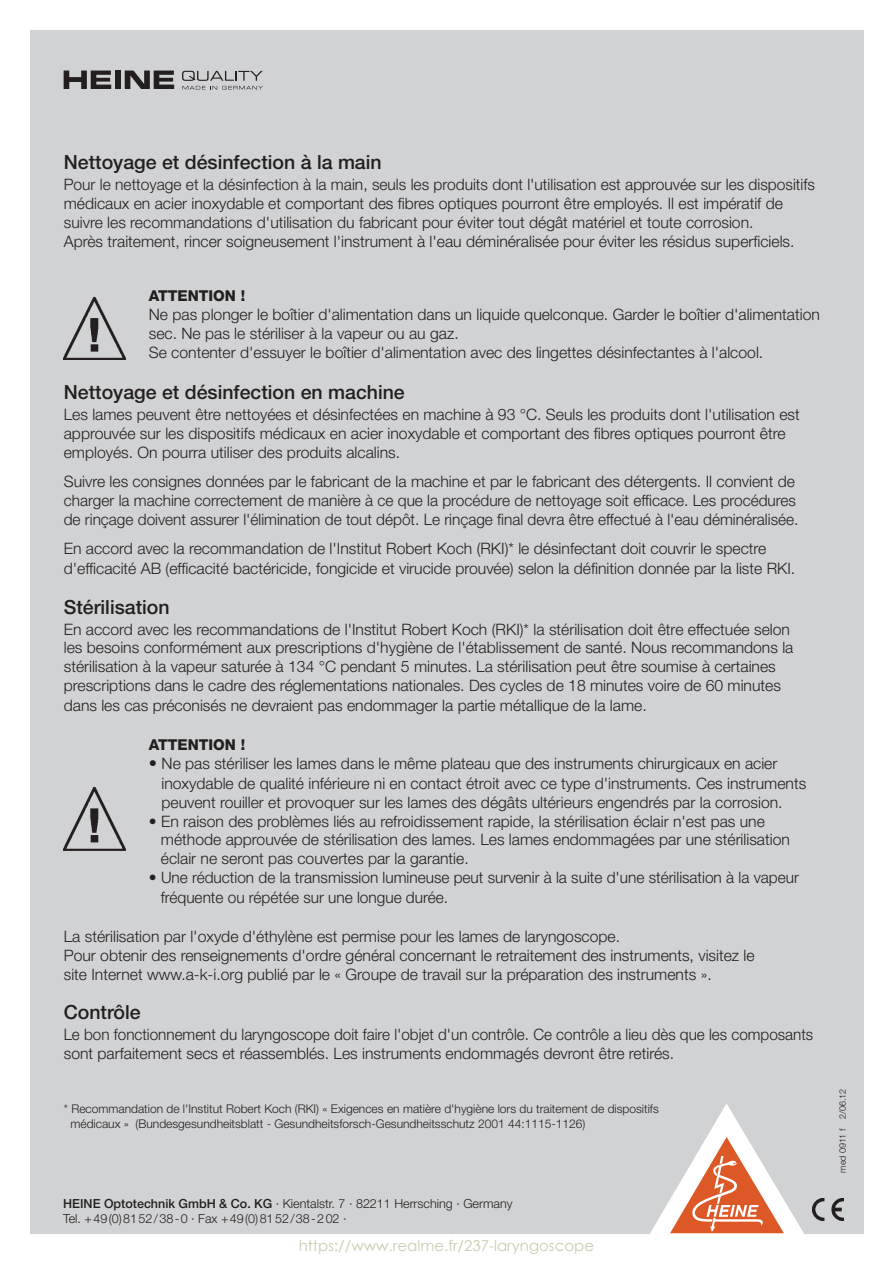
<style>
.page{position:relative;width:893px;height:1263px;background:#fff}
.page>*{position:absolute;margin:0;border:0;box-sizing:border-box;transform-origin:0 0}
.t1{font:500 19.5px "Helvetica Neue LT Std";color:#231f20}
.t2{font:300 15.75px/19px "Helvetica Neue LT Std";color:#231f20}
.t3{font:15px "Century Gothic";color:#ccccb0}
.t4{font:800 15px "Helvetica Neue LT Std";color:#231f20}
.t5{font:300 12.6px/14.5px "Helvetica Neue";color:#231f20}
.t6{font:300 12px/14.4px "Helvetica Neue LT Std";color:#231f20}
.t7{font:300 9px "Helvetica Neue LT Std";color:#231f20}
.s1{font-size:16.5px}
.s2{font-family:"Helvetica Neue LT Std";font-weight:500}
</style>
<div class="page">
<div style="left:30px;top:30px;width:833px;height:1203px;background:#d1d2d4"></div>
<svg style="left:633px;top:1104px;width:189px;height:130px"></svg>
<svg style="left:64px;top:71px;width:47px;height:18px"></svg>
<div style="left:115px;top:71px;width:6px;height:18px;background:#231f20"></div>
<svg style="left:125px;top:71px;width:49px;height:18px"></svg>
<svg style="left:182px;top:71px;width:81px;height:19px"></svg>
<img style="left:63px;top:296px;width:63px;height:64px">
<img style="left:63px;top:787px;width:63px;height:64px">
<img style="left:812px;top:1198px;width:32px;height:22px">
<p class="t1" style="left:64px;top:155px;width:319px">Nettoyage et désinfection à la main</p>
<p class="t2" style="left:64px;top:176px;width:753px">Pour le nettoyage et la désinfection à la main, seuls les produits dont l'utilisation est approuvée sur les dispositifs médicaux en acier inoxydable et comportant des fibres optiques pourront être employés. Il est impératif de suivre les recommandations d'utilisation du fabricant pour éviter tout dégât matériel et toute corrosion.<br>Après traitement, rincer soigneusement l'instrument à l'eau déminéralisée pour éviter les résidus superficiels.</p>
<p class="t4" style="left:149px;top:290px;width:98px">ATTENTION !</p>
<p class="t2" style="left:149px;top:306px;width:672px">Ne pas plonger le boîtier d'alimentation dans un liquide quelconque. Garder le boîtier d'alimentation sec. Ne pas le stériliser à la vapeur ou au gaz.<br>Se contenter d'essuyer le boîtier d'alimentation avec des lingettes désinfectantes à l'alcool.</p>
<p class="t1" style="left:64px;top:385px;width:343px">Nettoyage et désinfection en machine</p>
<p class="t2" style="left:64px;top:406px;width:737px">Les lames peuvent être nettoyées et désinfectées en machine à 93 °C. Seuls les produits dont l'utilisation est approuvée sur les dispositifs médicaux en acier inoxydable et comportant des fibres optiques pourront être employés. On pourra utiliser des produits alcalins.</p>
<p class="t2" style="left:64px;top:474px;width:736px">Suivre les consignes données par le fabricant de la machine et par le fabricant des détergents. Il convient de charger la machine correctement de manière à ce que la procédure de nettoyage soit efficace. Les procédures de rinçage doivent assurer l'élimination de tout dépôt. Le rinçage final devra être effectué à l'eau déminéralisée.</p>
<p class="t2" style="left:64px;top:540px;width:733px;line-height:19.5px">En accord avec la recommandation de l'Institut Robert Koch (RKI)* le désinfectant doit couvrir le spectre d'efficacité AB (efficacité bactéricide, fongicide et virucide prouvée) selon la définition donnée par la liste RKI.</p>
<p class="t1" style="left:64px;top:600px;width:107px">Stérilisation</p>
<p class="t2" style="left:64px;top:621px;width:731px">En accord avec les recommandations de l'Institut Robert Koch (RKI)* la stérilisation doit être effectuée selon les besoins conformément aux prescriptions d'hygiène de l'établissement de santé. Nous recommandons la stérilisation à la vapeur saturée à 134 °C pendant 5 minutes. La stérilisation peut être soumise à certaines prescriptions dans le cadre des réglementations nationales. Des cycles de 18 minutes voire de 60 minutes dans les cas préconisés ne devraient pas endommager la partie métallique de la lame.</p>
<p class="t4" style="left:149px;top:740px;width:98px">ATTENTION !</p>
<p class="t2" style="left:161px;top:756px;width:646px;text-indent:-13px"><span class="s1">•</span> Ne pas stériliser les lames dans le même plateau que des instruments chirurgicaux en acier inoxydable de qualité inférieure ni en contact étroit avec ce type d'instruments. Ces instruments peuvent rouiller et provoquer sur les lames des dégâts ultérieurs engendrés par la corrosion.</p>
<p class="t2" style="left:161px;top:813px;width:630px;text-indent:-12px">• En raison des problèmes liés au refroidissement rapide, la stérilisation éclair n'est pas une méthode approuvée de stérilisation des lames. Les lames endommagées par une stérilisation éclair ne seront pas couvertes par la garantie.</p>
<p class="t2" style="left:161px;top:869px;width:639px;line-height:19.5px;text-indent:-12px">• Une réduction de la transmission lumineuse peut survenir à la suite d'une stérilisation à la vapeur fréquente ou répétée sur une longue durée.</p>
<p class="t2" style="left:64px;top:928px;width:692px">La stérilisation par l'oxyde d'éthylène est permise pour les lames de laryngoscope.<br>Pour obtenir des renseignements d'ordre général concernant le retraitement des instruments, visitez le site Internet www.a-k-i.org publié par le « Groupe de travail sur la préparation des instruments ».</p>
<p class="t1" style="left:64px;top:1005px;width:78px">Contrôle</p>
<p class="t2" style="left:64px;top:1027px;width:751px">Le bon fonctionnement du laryngoscope doit faire l'objet d'un contrôle. Ce contrôle a lieu dès que les composants sont parfaitement secs et réassemblés. Les instruments endommagés devront être retirés.</p>
<p class="t6" style="left:70px;top:1103px;width:590px;text-indent:-7px">* Recommandation de l'Institut Robert Koch (RKI) « Exigences en matière d'hygiène lors du traitement de dispositifs médicaux » (Bundesgesundheitsblatt - Gesundheitsforsch-Gesundheitsschutz 2001 44:1115-1126)</p>
<p class="t5" style="left:63px;top:1195px;width:451px"><span class="s2">HeiNe Optotechnik GmbH &amp; Co. KG</span> · Kientalstr. 7 · 82211 Herrsching · Germany<br>Tel. +49(0)8152/38-0 · Fax +49(0)8152/38-202 ·</p>
<p class="t3" style="left:299px;top:1235px;width:297px">https://www.realme.fr/237-laryngoscope</p>
<p class="t7" style="left:839px;top:1173px;width:86px;rotate:-90deg">med 0911 f 2/06.12</p>
</div>
